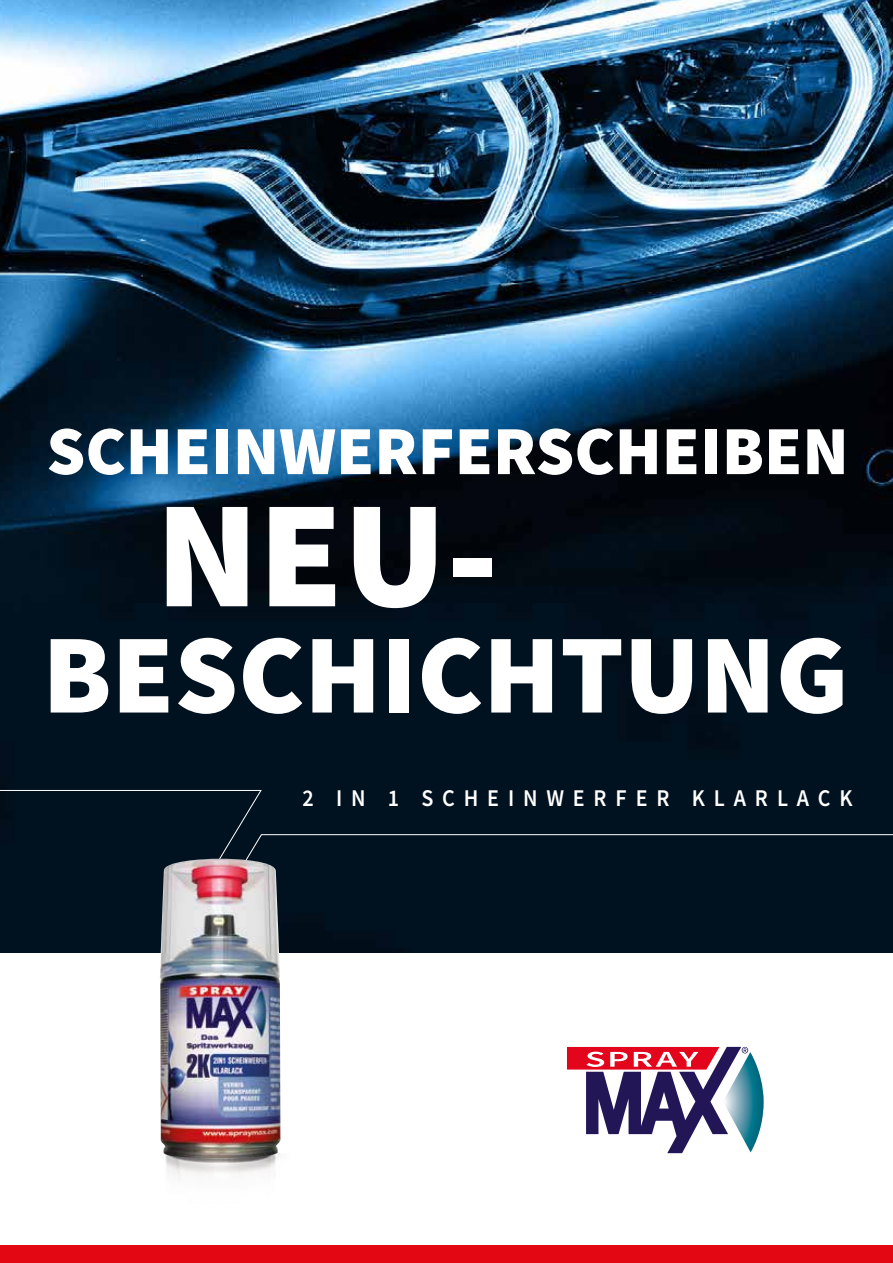
<style>
.page{position:relative;width:893px;height:1263px;background:#fff}
.page>*{position:absolute;margin:0;border:0;box-sizing:border-box;transform-origin:0 0}
.t1{font:900 152.85px "Source Sans Pro";color:#fff}
.t2{font:900 112.95px "Source Sans Pro";color:#fff}
.t3{font:900 68.85px "Source Sans Pro";color:#fff}
.t4{font:600 24px "Source Sans Pro";letter-spacing:.4em;color:#fff;scale:.92 1}
</style>
<div class="page">
<img style="left:0;top:0;width:893px;height:952px">
<div style="left:0;top:790px;width:893px;height:100px;background:#00111f"></div>
<div style="left:0;top:1246px;width:893px;height:17px;background:#e30613"></div>
<svg style="left:567px;top:1047px;width:197px;height:106px"></svg>
<img style="left:165px;top:1158px;width:112px;height:20px">
<img style="left:160px;top:859px;width:120px;height:299px">
<h3 class="t3" style="left:46px;top:406px;width:804px">SCHEINWERFERSCHEIBEN</h3>
<h1 class="t1" style="left:156px;top:456px;width:344px">NEU-</h1>
<h2 class="t2" style="left:43px;top:601px;width:808px">BESCHICHTUNG</h2>
<p class="t4" style="left:303px;top:783px;width:599px">2 IN 1 SCHEINWERFER KLARLACK</p>
</div>
